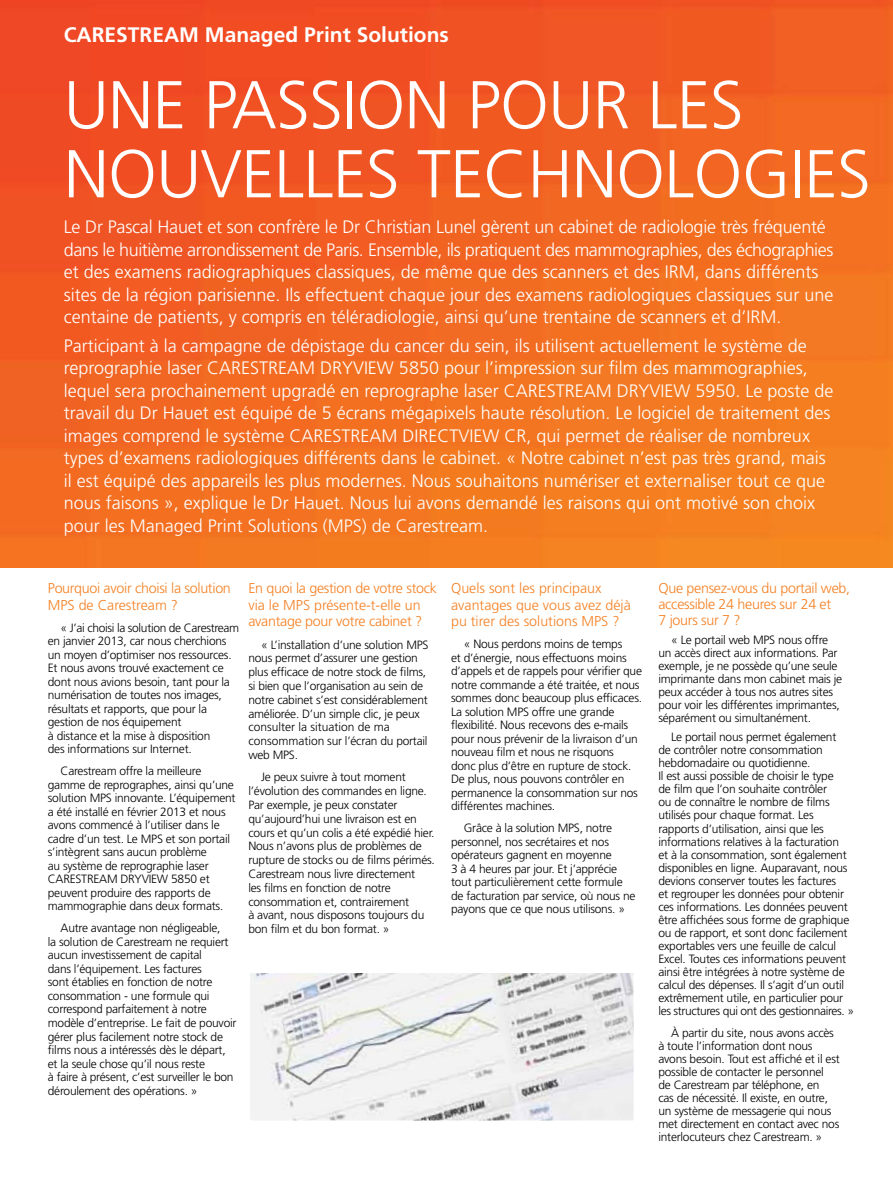
<style>
.page{position:relative;width:893px;height:1191px;background:#fff}
.page>*{position:absolute;margin:0;border:0;box-sizing:border-box;transform-origin:0 0}
.t1{font:300 67.5px/69px "Frutiger LT Std";letter-spacing:-.01em;color:#fff}
.t2{font:700 21px "Frutiger LT Std";color:#fff}
.t3{font:300 18px/22.5px "Frutiger LT Std";color:#fff}
.t4{font:300 14.25px/16.5px "Frutiger LT Std";letter-spacing:-.02em;color:#f58022}
.t5{font:300 14.25px/16.5px "Frutiger LT Std";color:#f58022}
.t6{font:300 12px/13.5px "Frutiger LT Std";letter-spacing:-.02em;color:#000}
</style>
<div class="page">
<img style="left:0;top:0;width:893px;height:568px">
<img style="left:250px;top:973px;width:384px;height:147px">
<h2 class="t2" style="left:64px;top:23px;width:387px">CARESTREAM Managed Print Solutions</h2>
<h1 class="t1" style="left:64px;top:71px;width:809px">UNE PASSION POUR LES<br>NOUVELLES TECHNOLOGIES</h1>
<p class="t3" style="left:64px;top:216px;width:771px">Le Dr Pascal Hauet et son confrère le Dr Christian Lunel gèrent un cabinet de radiologie très fréquenté dans le huitième arrondissement de Paris. Ensemble, ils pratiquent des mammographies, des échographies et des examens radiographiques classiques, de même que des scanners et des IRM, dans différents sites de la région parisienne. Ils effectuent chaque jour des examens radiologiques classiques sur une centaine de patients, y compris en téléradiologie, ainsi qu’une trentaine de scanners et d’IRM.</p>
<p class="t3" style="left:64px;top:335px;width:771px">Participant à la campagne de dépistage du cancer du sein, ils utilisent actuellement le système de reprographie laser CARESTREAM DRYVIEW 5850 pour l’impression sur film des mammographies, lequel sera prochainement upgradé en reprographe laser CARESTREAM DRYVIEW 5950. Le poste de travail du Dr Hauet est équipé de 5 écrans mégapixels haute résolution. Le logiciel de traitement des images comprend le système CARESTREAM DIRECTVIEW CR, qui permet de réaliser de nombreux types d’examens radiologiques différents dans le cabinet. « Notre cabinet n’est pas très grand, mais il est équipé des appareils les plus modernes. Nous souhaitons numériser et externaliser tout ce que nous faisons », explique le Dr Hauet. Nous lui avons demandé les raisons qui ont motivé son choix pour les Managed Print Solutions (MPS) de Carestream.</p>
<p class="t4" style="left:48px;top:580px;width:185px">Pourquoi avoir choisi la solution<br>MPS de Carestream ?</p>
<p class="t6" style="left:48px;top:621px;width:193px;text-indent:13px">« J’ai choisi la solution de Carestream en janvier 2013, car nous cherchions un moyen d’optimiser nos ressources.<br>Et nous avons trouvé exactement ce dont nous avions besoin, tant pour la numérisation de toutes nos images, résultats et rapports, que pour la gestion de nos équipement<br>à distance et la mise à disposition<br>des informations sur Internet.</p>
<p class="t6" style="left:48px;top:764px;width:189px;text-indent:13px">Carestream offre la meilleure gamme de reprographes, ainsi qu’une solution MPS innovante. L’équipement a été installé en février 2013 et nous avons commencé à l’utiliser dans le cadre d’un test. Le MPS et son portail s’intègrent sans aucun problème<br>au système de reprographie laser CARESTREAM DRYVIEW 5850 et peuvent produire des rapports de mammographie dans deux formats.</p>
<p class="t6" style="left:48px;top:921px;width:190px;text-indent:13px">Autre avantage non négligeable,<br>la solution de Carestream ne requiert aucun investissement de capital<br>dans l’équipement. Les factures<br>sont établies en fonction de notre consommation - une formule qui correspond parfaitement à notre modèle d’entreprise. Le fait de pouvoir gérer plus facilement notre stock de films nous a intéressés dès le départ, et la seule chose qu’il nous reste<br>à faire à présent, c’est surveiller le bon déroulement des opérations. »</p>
<p class="t4" style="left:248px;top:580px;width:190px">En quoi la gestion de votre stock via le MPS présente-t-elle un avantage pour votre cabinet ?</p>
<p class="t6" style="left:248px;top:638px;width:182px;text-indent:13px">« L’installation d’une solution MPS nous permet d’assurer une gestion plus efficace de notre stock de films, si bien que l’organisation au sein de notre cabinet s’est considérablement améliorée. D’un simple clic, je peux consulter la situation de ma consommation sur l’écran du portail web MPS.</p>
<p class="t6" style="left:248px;top:770px;width:188px;text-indent:13px">Je peux suivre à tout moment l’évolution des commandes en ligne.<br>Par exemple, je peux constater qu’aujourd’hui une livraison est en cours et qu’un colis a été expédié hier.<br>Nous n’avons plus de problèmes de rupture de stocks ou de films périmés.<br>Carestream nous livre directement<br>les films en fonction de notre consommation et, contrairement<br>à avant, nous disposons toujours du bon film et du bon format. »</p>
<p class="t5" style="left:451px;top:580px;width:181px">Quels sont les principaux avantages que vous avez déjà pu tirer des solutions MPS ?</p>
<p class="t6" style="left:451px;top:637px;width:193px;text-indent:13px">« Nous perdons moins de temps<br>et d’énergie, nous effectuons moins d’appels et de rappels pour vérifier que notre commande a été traitée, et nous sommes donc beaucoup plus efficaces.<br>La solution MPS offre une grande flexibilité. Nous recevons des e-mails pour nous prévenir de la livraison d’un nouveau film et nous ne risquons<br>donc plus d’être en rupture de stock.<br>De plus, nous pouvons contrôler en permanence la consommation sur nos différentes machines.</p>
<p class="t6" style="left:451px;top:821px;width:186px;text-indent:13px">Grâce à la solution MPS, notre personnel, nos secrétaires et nos opérateurs gagnent en moyenne<br>3 à 4 heures par jour. Et j’apprécie tout particulièrement cette formule de facturation par service, où nous ne payons que ce que nous utilisons. »</p>
<p class="t4" style="left:658px;top:581px;width:193px;line-height:15.8px">Que pensez-vous du portail web, accessible 24 heures sur 24 et<br>7 jours sur 7 ?</p>
<p class="t6" style="left:658px;top:633px;width:185px;line-height:13px;text-indent:13px">« Le portail web MPS nous offre un accès direct aux informations. Par exemple, je ne possède qu’une seule imprimante dans mon cabinet mais je peux accéder à tous nos autres sites pour voir les différentes imprimantes, séparément ou simultanément.</p>
<p class="t6" style="left:658px;top:730px;width:197px;line-height:13px;text-indent:13px">Le portail nous permet également<br>de contrôler notre consommation hebdomadaire ou quotidienne.<br>Il est aussi possible de choisir le type<br>de film que l’on souhaite contrôler<br>ou de connaître le nombre de films utilisés pour chaque format. Les rapports d’utilisation, ainsi que les informations relatives à la facturation<br>et à la consommation, sont également disponibles en ligne. Auparavant, nous devions conserver toutes les factures<br>et regrouper les données pour obtenir ces informations. Les données peuvent être affichées sous forme de graphique ou de rapport, et sont donc facilement exportables vers une feuille de calcul Excel. Toutes ces informations peuvent ainsi être intégrées à notre système de calcul des dépenses. Il s’agit d’un outil extrêmement utile, en particulier pour les structures qui ont des gestionnaires. »</p>
<p class="t6" style="left:658px;top:1026px;width:183px;line-height:13px;text-indent:13px">À partir du site, nous avons accès à toute l’information dont nous avons besoin. Tout est affiché et il est possible de contacter le personnel<br>de Carestream par téléphone, en<br>cas de nécessité. Il existe, en outre, un système de messagerie qui nous met directement en contact avec nos interlocuteurs chez Carestream. »</p>
</div>
